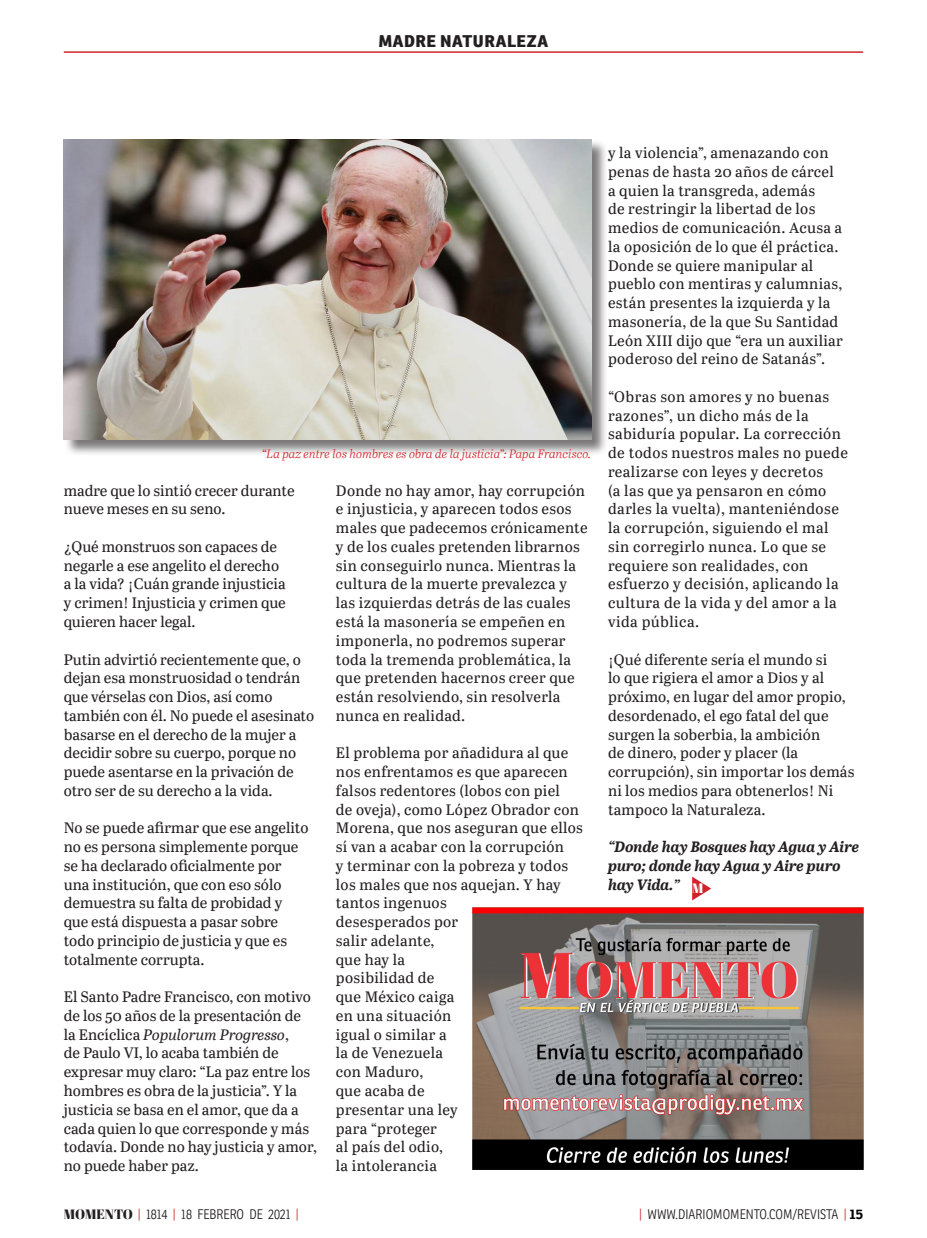
<style>
.page{position:relative;width:927px;height:1238px;background:#fff}
.page>*{position:absolute;margin:0;border:0;box-sizing:border-box;transform-origin:0 0}
.t1{font:800 16.5px "Ronnia";letter-spacing:.03em;color:#231f20}
.t2{font:15px/18.8px "Abril Text";letter-spacing:.01em;color:#231f20}
.t3{font:15px/18.8px "Abril Text";letter-spacing:.03em;color:#231f20}
.t4{font:italic 700 15px/18.8px "Abril Text";letter-spacing:-.005em;color:#231f20}
.t5{font:300 13.5px "Ronnia Cond";color:#231f20}
.t6{font:13.5px "Abril Fatface";color:#fff}
.t7{font:italic 12px "Abril Text Lt";color:#d1232a}
.s1{font-style:italic}
.s2{font-family:"Abril Fatface";font-weight:400}
.s3{color:#d1232a}
.s4{font-family:"Ronnia";font-weight:700;color:#000}
</style>
<div class="page">
<hr style="left:64px;top:51px;width:799px;height:2px;background:#d1232a">
<svg style="left:692px;top:876px;width:19px;height:24px"></svg>
<img style="left:472px;top:907px;width:392px;height:262px">
<div style="left:64px;top:139px;width:544px;height:317px;background:#231f20;opacity:.6"></div>
<img style="left:64px;top:139px;width:527px;height:300px">
<p class="t1" style="left:379px;top:30px;width:171px">MADRE NATURALEZA</p>
<p class="t7" style="left:262px;top:445px;width:330px">“La paz entre los hombres es obra de la justicia”: Papa Francisco.</p>
<p class="t2" style="left:64px;top:480px;width:232px">madre que lo sintió crecer durante nueve meses en su seno.</p>
<p class="t2" style="left:64px;top:536px;width:224px">¿Qué monstruos son capaces de negarle a ese angelito el derecho a la vida? ¡Cuán grande injusticia y crimen! Injusticia y crimen que quieren hacer legal.</p>
<p class="t2" style="left:64px;top:649px;width:252px">Putin advirtió recientemente que, o dejan esa monstruosidad o tendrán que vérselas con Dios, así como también con él. No puede el asesinato basarse en el derecho de la mujer a decidir sobre su cuerpo, porque no puede asentarse en la privación de otro ser de su derecho a la vida.</p>
<p class="t2" style="left:64px;top:818px;width:246px">No se puede afirmar que ese angelito no es persona simplemente porque se ha declarado oficialmente por una institución, que con eso sólo demuestra su falta de probidad y que está dispuesta a pasar sobre todo principio de justicia y que es totalmente corrupta.</p>
<p class="t2" style="left:64px;top:986px;width:255px">El Santo Padre Francisco, con motivo de los 50 años de la presentación de<br>la Encíclica <span class="s1">Populorum Progresso</span>,<br>de Paulo VI, lo acaba también de expresar muy claro: “La paz entre los hombres es obra de la justicia”. Y la justicia se basa en el amor, que da a cada quien lo que corresponde y más todavía. Donde no hay justicia y amor, no puede haber paz.</p>
<p class="t2" style="left:336px;top:480px;width:253px">Donde no hay amor, hay corrupción e injusticia, y aparecen todos esos males que padecemos crónicamente y de los cuales pretenden librarnos sin conseguirlo nunca. Mientras la cultura de la muerte prevalezca y las izquierdas detrás de las cuales está la masonería se empeñen en imponerla, no podremos superar toda la tremenda problemática, la que pretenden hacernos creer que están resolviendo, sin resolverla nunca en realidad.</p>
<p class="t2" style="left:336px;top:743px;width:249px">El problema por añadidura al que nos enfrentamos es que aparecen falsos redentores (lobos con piel<br>de oveja), como López Obrador con<br>Morena, que nos aseguran que ellos sí van a acabar con la corrupción<br>y terminar con la pobreza y todos los males que nos aquejan. Y hay tantos ingenuos<br>desesperados por<br>salir adelante,<br>que hay la<br>posibilidad de<br>que México caiga<br>en una situación<br>igual o similar a<br>la de Venezuela<br>con Maduro,<br>que acaba de<br>presentar una ley<br>para “proteger<br>al país del odio,<br>la intolerancia</p>
<p class="t2" style="left:608px;top:143px;width:236px">y la violencia”, amenazando con penas de hasta 20 años de cárcel a quien la transgreda, además<br>de restringir la libertad de los medios de comunicación. Acusa a la oposición de lo que él práctica.<br>Donde se quiere manipular al pueblo con mentiras y calumnias, están presentes la izquierda y la masonería, de la que Su Santidad<br>León XIII dijo que “era un auxiliar poderoso del reino de Satanás”.</p>
<p class="t3" style="left:608px;top:386px;width:241px">“Obras son amores y no buenas razones”, un dicho más de la sabiduría popular. La corrección de todos nuestros males no puede realizarse con leyes y decretos<br>(a las que ya pensaron en cómo darles la vuelta), manteniéndose la corrupción, siguiendo el mal sin corregirlo nunca. Lo que se requiere son realidades, con esfuerzo y decisión, aplicando la cultura de la vida y del amor a la vida pública.</p>
<p class="t2" style="left:608px;top:649px;width:248px">¡Qué diferente sería el mundo si<br>lo que rigiera el amor a Dios y al próximo, en lugar del amor propio, desordenado, el ego fatal del que surgen la soberbia, la ambición<br>de dinero, poder y placer (la corrupción), sin importar los demás ni los medios para obtenerlos! Ni tampoco la Naturaleza.</p>
<p class="t4" style="left:608px;top:836px;width:253px">“Donde hay Bosques hay Agua y Aire puro; donde hay Agua y Aire puro hay Vida.”</p>
<p class="t6" style="left:692px;top:878px;width:13px">M</p>
<p class="t5" style="left:64px;top:1205px;width:237px"><span class="s2">MOMENTO</span> <span class="s3">|</span> 1814 <span class="s3">|</span> 18 FEBRERO DE 2021 <span class="s3">|</span></p>
<p class="t5" style="left:639px;top:1205px;width:226px"><span class="s3">|</span> WWW.DIARIOMOMENTO.COM/REVISTA <span class="s3">|</span> <span class="s4">15</span></p>
</div>
